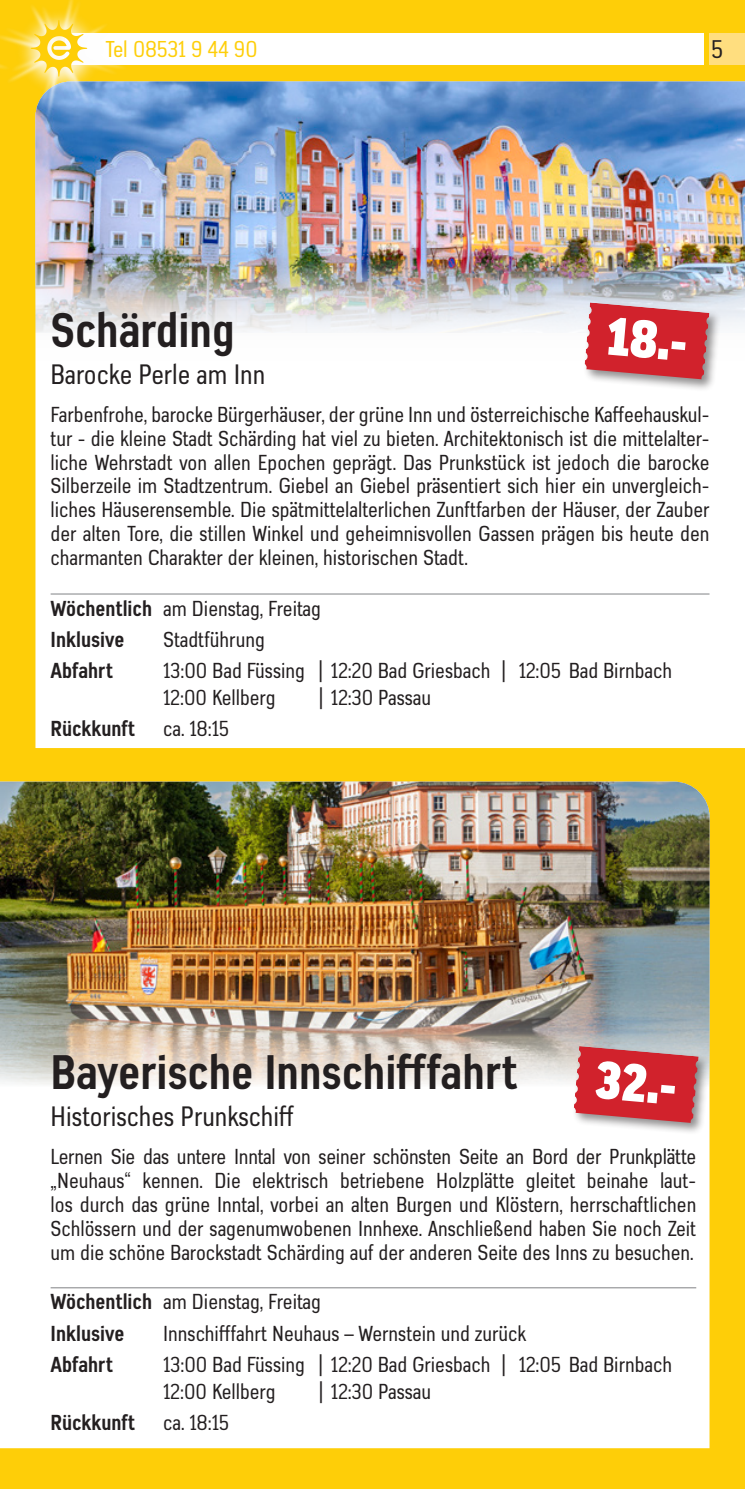
<style>
.page{position:relative;width:745px;height:1489px;background:#fff}
.page>*{position:absolute;margin:0;border:0;box-sizing:border-box;transform-origin:0 0}
.t1{font:900 condensed 52.5px "Azbuka Std";color:#fff}
.t2{font:700 condensed 47.5px "Azbuka Std";color:#231f20}
.t3{font:condensed 27.5px "Azbuka Std";color:#231f20}
.t4{font:condensed 25px "Azbuka Std";color:#231f20}
.t5{font:condensed 22.5px "Azbuka Std";color:#fece08}
.t6{font:condensed 21.25px/23.8px "Azbuka Std";color:#231f20}
.t7{font:700 condensed 21.25px/31px "Azbuka Std";color:#231f20}
.s1{font-weight:400}
</style>
<div class="page">
<div style="left:0;top:0;width:744px;height:1488px;background:#fece08"></div>
<div style="left:35px;top:369px;width:709px;height:379px;background:#fff"></div>
<div style="left:35px;top:333px;width:709px;height:36px;background:#fefefe"></div>
<img style="left:35px;top:81px;width:709px;height:252px">
<div style="left:0;top:1087px;width:709px;height:360px;background:#fff"></div>
<hr style="left:51px;top:593px;width:658px;height:1px;background:#808285">
<img style="left:0;top:781px;width:709px;height:306px">
<hr style="left:51px;top:1287px;width:644px;height:1px;background:#808285">
<div style="left:709px;top:33px;width:35px;height:31px;background:#ffde7f"></div>
<div style="left:65px;top:33px;width:638px;height:31px;background:#fff"></div>
<img style="left:31px;top:0;width:120px;height:138px">
<svg style="left:34px;top:20px;width:53px;height:57px"></svg>
<img style="left:0;top:18px;width:34px;height:78px">
<div style="left:582px;top:300px;width:139px;height:91px;background:#231f20;opacity:.5"></div>
<svg style="left:583px;top:302px;width:126px;height:77px;background:#d0434c"></svg>
<div style="left:571px;top:1043px;width:139px;height:92px;background:#231f20;opacity:.5"></div>
<svg style="left:573px;top:1046px;width:125px;height:76px;background:#ce3e46"></svg>
<p class="t5" style="left:105px;top:36px;width:153px">Tel 08531 9 44 90</p>
<p class="t4" style="left:711px;top:34px;width:13px">5</p>
<h2 class="t2" style="left:51px;top:301px;width:185px">Schärding</h2>
<p class="t3" style="left:51px;top:358px;width:216px">Barocke Perle am Inn</p>
<p class="t6" style="left:51px;top:403px;width:660px;text-align:justify">Farbenfrohe, barocke Bürgerhäuser, der grüne Inn und österreichische Kaffeehauskul&shy;tur - die kleine Stadt Schärding hat viel zu bieten. Architektonisch ist die mittelalter&shy;liche Wehrstadt von allen Epochen geprägt. Das Prunkstück ist jedoch die barocke Silberzeile im Stadtzentrum. Giebel an Giebel präsentiert sich hier ein unvergleich&shy;liches Häuserensemble. Die spätmittelalterlichen Zunftfarben der Häuser, der Zauber der alten Tore, die stillen Winkel und geheimnisvollen Gassen prägen bis heute den charmanten Charakter der kleinen, historischen Stadt.</p>
<h1 class="t1" style="left:609px;top:301px;width:82px;rotate:5deg">18.-</h1>
<p class="t7" style="left:51px;top:592px;width:272px">Wöchentlich <span class="s1">am Dienstag, Freitag<br></span>Inklusive</p>
<p class="t6" style="left:163px;top:627px;width:103px">Stadtführung</p>
<p class="t7" style="left:51px;top:654px;width:64px">Abfahrt</p>
<p class="t6" style="left:163px;top:656px;width:510px;line-height:27.5px">13:00 Bad Füssing | 12:20 Bad Griesbach | 12:05 Bad Birnbach<br>12:00 Kellberg</p>
<p class="t6" style="left:318px;top:686px;width:114px">| 12:30 Passau</p>
<p class="t7" style="left:51px;top:713px;width:86px">Rückkunft</p>
<p class="t6" style="left:163px;top:717px;width:67px">ca. 18:15</p>
<h2 class="t2" style="left:51px;top:1042px;width:468px">Bayerische Innschifffahrt</h2>
<p class="t3" style="left:51px;top:1100px;width:245px">Historisches Prunkschiff</p>
<p class="t6" style="left:51px;top:1145px;width:646px;text-align:justify">Lernen Sie das untere Inntal von seiner schönsten Seite an Bord der Prunkplätte „Neuhaus“ kennen. Die elektrisch betriebene Holzplätte gleitet beinahe laut&shy;los durch das grüne Inntal, vorbei an alten Burgen und Klöstern, herrschaftlichen Schlössern und der sagenumwobenen Innhexe. Anschließend haben Sie noch Zeit um die schöne Barockstadt Schärding auf der anderen Seite des Inns zu besuchen.</p>
<h1 class="t1" style="left:598px;top:1044px;width:83px;rotate:5deg">32.-</h1>
<p class="t7" style="left:51px;top:1286px;width:272px">Wöchentlich <span class="s1">am Dienstag, Freitag<br></span>Inklusive</p>
<p class="t6" style="left:163px;top:1321px;width:364px">Innschifffahrt Neuhaus – Wernstein und zurück</p>
<p class="t7" style="left:51px;top:1348px;width:64px">Abfahrt</p>
<p class="t6" style="left:163px;top:1350px;width:510px;line-height:27.5px">13:00 Bad Füssing | 12:20 Bad Griesbach | 12:05 Bad Birnbach<br>12:00 Kellberg</p>
<p class="t6" style="left:318px;top:1379px;width:114px">| 12:30 Passau</p>
<p class="t7" style="left:51px;top:1406px;width:86px">Rückkunft</p>
<p class="t6" style="left:163px;top:1410px;width:67px">ca. 18:15</p>
</div>
